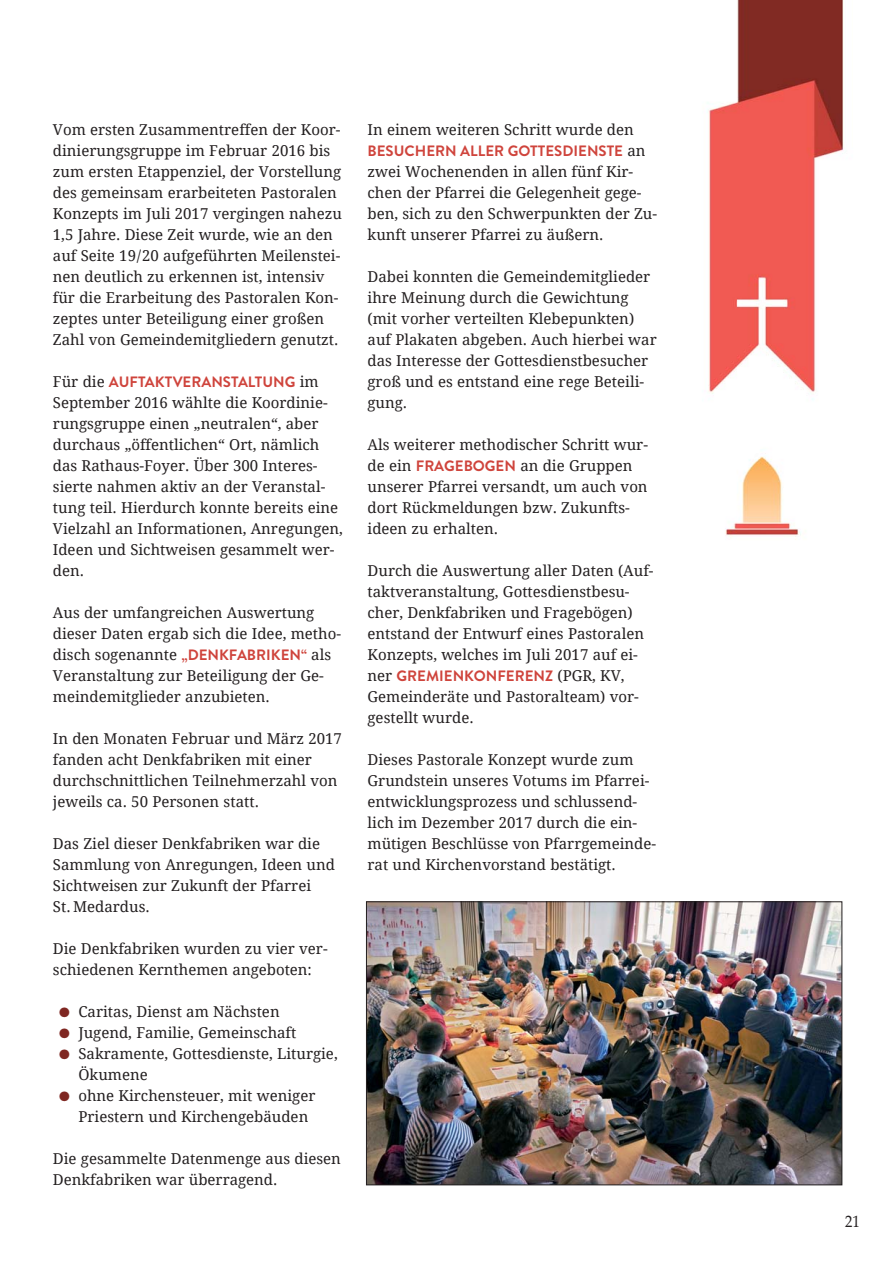
<style>
.page{position:relative;width:894px;height:1263px;background:#fff}
.page>*{position:absolute;margin:0;border:0;box-sizing:border-box;transform-origin:0 0}
.t1{font:16.5px "Palatino Linotype";color:#231f20;scale:.9 1}
.t2{font:15px/21px "Droid Serif";color:#231f20}
.t3{font:700 15px "Brandon Grotesque";color:#cf443c}
.s1{font-family:"Droid Serif";font-weight:400;color:#231f20}
.s2{font-family:"Brandon Grotesque";font-weight:700;color:#cf443c}
.s3{color:#7f2722}
</style>
<div class="page">
<img style="left:707px;top:0;width:137px;height:540px">
<img style="left:368px;top:903px;width:472px;height:280px">
<div style="left:366px;top:901px;width:476px;height:284px;border:1px solid #231f20"></div>
<p class="t2" style="left:53px;top:120px;width:291px">Vom ersten Zusammentreffen der Koor&shy;dinierungsgruppe im Februar 2016 bis zum ersten Etappenziel, der Vorstellung des gemeinsam erarbeiteten Pastoralen Konzepts im Juli 2017 vergingen nahezu 1,5 Jahre. Diese Zeit wurde, wie an den auf Seite 19/20 aufgeführten Meilenstei&shy;nen deutlich zu erkennen ist, intensiv für die Erarbeitung des Pastoralen Kon&shy;zeptes unter Beteiligung einer großen Zahl von Gemeindemitgliedern genutzt.</p>
<p class="t3" style="left:53px;top:377px;width:267px"><span class="s1">Für die</span> AUFTAKTVERANSTALTUNG <span class="s1">im</span></p>
<p class="t2" style="left:53px;top:393px;width:291px">September 2016 wählte die Koordinie&shy;rungsgruppe einen „neutralen“, aber durchaus „öffentlichen“ Ort, nämlich das Rathaus-Foyer. Über 300 Interes&shy;sierte nahmen aktiv an der Veranstal&shy;tung teil. Hierdurch konnte bereits eine Vielzahl an Informationen, Anregungen, Ideen und Sichtweisen gesammelt wer&shy;den.</p>
<p class="t2" style="left:53px;top:603px;width:290px">Aus der umfangreichen Auswertung dieser Daten ergab sich die Idee, metho&shy;disch sogenannte <span class="s2">„DENKFABRIKEN“</span> als Veranstaltung zur Beteiligung der Ge&shy;meindemitglieder anzubieten.</p>
<p class="t2" style="left:53px;top:729px;width:291px">In den Monaten Februar und März 2017 fanden acht Denkfabriken mit einer durchschnittlichen Teilnehmerzahl von jeweils ca. 50 Personen statt.</p>
<p class="t2" style="left:53px;top:834px;width:284px">Das Ziel dieser Denkfabriken war die<br>Sammlung von Anregungen, Ideen und<br>Sichtweisen zur Zukunft der Pfarrei<br>St. Medardus.</p>
<p class="t2" style="left:53px;top:939px;width:276px">Die Denkfabriken wurden zu vier ver&shy;schiedenen Kernthemen angeboten:</p>
<p class="t2" style="left:59px;top:1002px;width:222px"><span class="s3">●</span> Caritas, Dienst am Nächsten</p>
<p class="t2" style="left:59px;top:1023px;width:239px"><span class="s3">●</span> Jugend, Familie, Gemeinschaft</p>
<p class="t2" style="left:78px;top:1044px;width:261px;text-indent:-19px"><span class="s3">●</span> Sakramente, Gottesdienste, Liturgie,<br>Ökumene</p>
<p class="t2" style="left:78px;top:1086px;width:239px;text-indent:-19px"><span class="s3">●</span> ohne Kirchensteuer, mit weniger<br>Priestern und Kirchengebäuden</p>
<p class="t2" style="left:53px;top:1149px;width:290px">Die gesammelte Datenmenge aus diesen<br>Denkfabriken war überragend.</p>
<p class="t2" style="left:368px;top:120px;width:268px">In einem weiteren Schritt wurde den</p>
<p class="t3" style="left:368px;top:146px;width:279px">BESUCHERN ALLER GOTTESDIENSTE <span class="s1">an</span></p>
<p class="t2" style="left:368px;top:162px;width:291px">zwei Wochenenden in allen fünf Kir&shy;chen der Pfarrei die Gelegenheit gege&shy;ben, sich zu den Schwerpunkten der Zu&shy;kunft unserer Pfarrei zu äußern.</p>
<p class="t2" style="left:368px;top:267px;width:291px">Dabei konnten die Gemeindemitglieder ihre Meinung durch die Gewichtung (mit vorher verteilten Klebepunkten) auf Plakaten abgeben. Auch hierbei war das Interesse der Gottesdienstbesucher groß und es entstand eine rege Beteili&shy;gung.</p>
<p class="t2" style="left:368px;top:435px;width:282px">Als weiterer methodischer Schritt wur&shy;de ein <span class="s2">FRAGEBOGEN</span> an die Gruppen unserer Pfarrei versandt, um auch von dort Rückmeldungen bzw. Zukunfts&shy;ideen zu erhalten.</p>
<p class="t2" style="left:368px;top:561px;width:287px">Durch die Auswertung aller Daten (Auf&shy;taktveranstaltung, Gottesdienstbesu&shy;cher, Denkfabriken und Fragebögen) entstand der Entwurf eines Pastoralen Konzepts, welches im Juli 2017 auf ei-</p>
<p class="t3" style="left:368px;top:671px;width:259px"><span class="s1">ner</span> GREMIENKONFERENZ <span class="s1">(PGR, KV,</span></p>
<p class="t2" style="left:368px;top:687px;width:273px">Gemeinderäte und Pastoralteam) vor&shy;gestellt wurde.</p>
<p class="t2" style="left:368px;top:750px;width:290px">Dieses Pastorale Konzept wurde zum Grundstein unseres Votums im Pfarrei&shy;entwicklungsprozess und schlussend&shy;lich im Dezember 2017 durch die ein&shy;mütigen Beschlüsse von Pfarrgemeinde&shy;rat und Kirchenvorstand bestätigt.</p>
<p class="t1" style="left:845px;top:1215px;width:18px">21</p>
</div>
